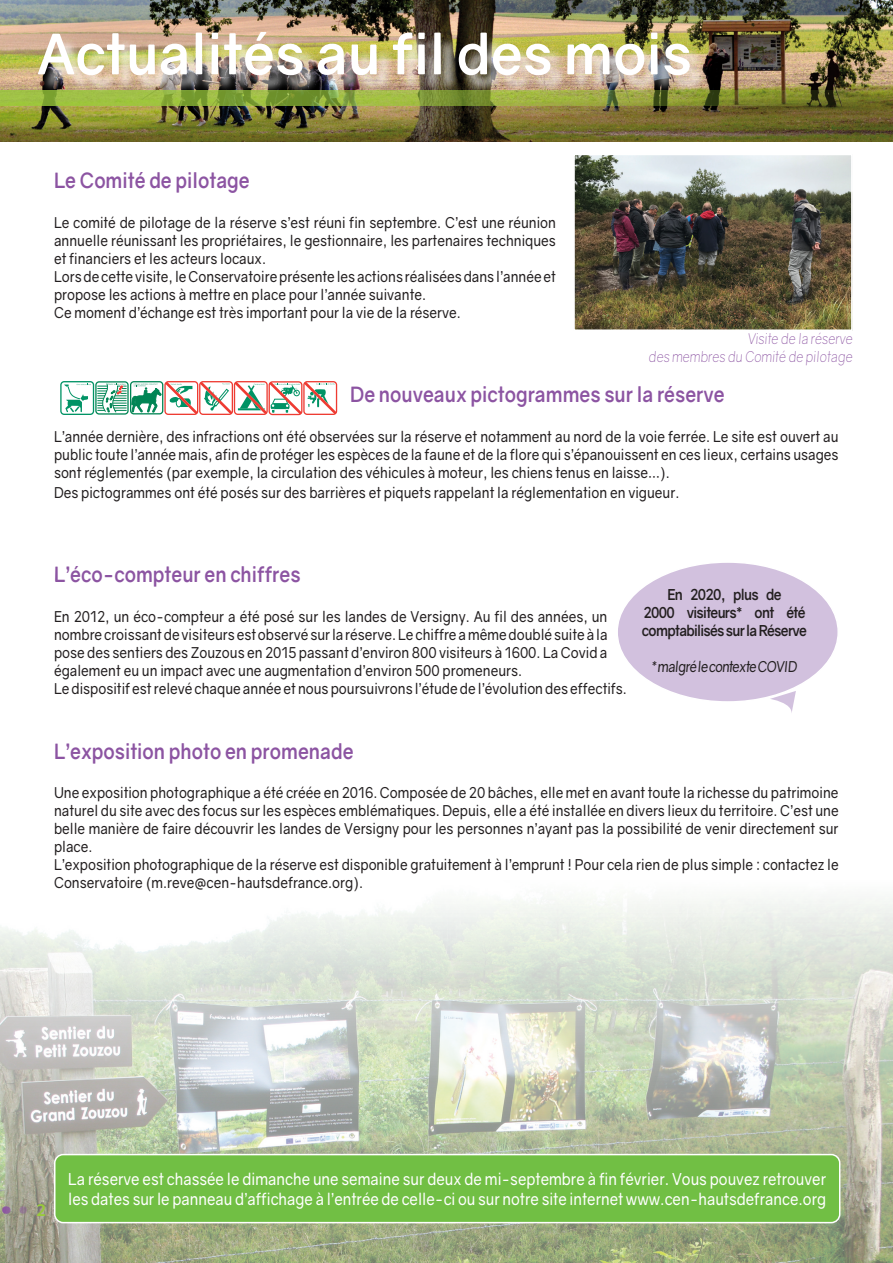
<style>
.page{position:relative;width:893px;height:1263px;background:#fff}
.page>*{position:absolute;margin:0;border:0;box-sizing:border-box;transform-origin:0 0}
.t1{font:700 55.5px "Gravity";color:#fff}
.t2{font:700 21px "Gravity";color:#8c54a2;scale:.9 1}
.t3{font:600 18px "Myriad Pro";color:#99ca3b}
.t4{font:16.5px/19.8px "Gravity";color:#fff;scale:.9 1}
.t5{font:15px/18px "Gravity";color:#231f20;text-align:justify;scale:.9 1}
.t6{font:700 15px/18px "Gravity";letter-spacing:-.05em;color:#231f20;text-align:center;scale:.9 1}
.t7{font:italic 300 15px "Gravity";color:#8c54a2;scale:.9 1}
.t8{font:italic 15px "Gravity";letter-spacing:-.05em;color:#231f20;scale:.9 1}
</style>
<div class="page">
<img style="left:0;top:899px;width:893px;height:364px">
<img style="left:576px;top:156px;width:274px;height:172px">
<div style="left:573px;top:153px;width:280px;height:178px;border:2px solid #fff"></div>
<svg style="left:23px;top:1206px;width:9px;height:8px"></svg>
<img style="left:0;top:0;width:893px;height:142px">
<svg style="left:0;top:91px;width:893px;height:15px;background:#859b36"></svg>
<div style="left:41px;top:35px;width:667px;height:59px;background:#fff;opacity:.75"></div>
<div style="left:60px;top:381px;width:34px;height:34px;border:1px solid #009365;border-radius:3px"></div>
<svg style="left:64px;top:384px;width:27px;height:29px"></svg>
<svg style="left:96px;top:382px;width:32px;height:32px"></svg>
<div style="left:95px;top:381px;width:34px;height:34px;border:1px solid #008554;border-radius:3px"></div>
<svg style="left:98px;top:381px;width:239px;height:34px"></svg>
<div style="left:617px;top:562px;width:221px;height:140px;background:#d2c1de;border-radius:50%"></div>
<svg style="left:770px;top:691px;width:26px;height:22px"></svg>
<div style="left:55px;top:1154px;width:785px;height:68px;background:#71bf44;border-radius:9px"></div>
<div style="left:54px;top:1154px;width:786px;height:69px;border:2px solid #fff;border-radius:9px"></div>
<p class="t1" style="left:37px;top:20px;width:657px">Actualités au fil des mois</p>
<p class="t2" style="left:54px;top:167px;width:219px">Le Comité de pilotage</p>
<p class="t5" style="left:54px;top:213px;width:559px">Le comité de pilotage de la réserve s’est réuni fin septembre. C’est une réunion annuelle réunissant les propriétaires, le gestionnaire, les partenaires techniques et financiers et les acteurs locaux.</p>
<p class="t5" style="left:54px;top:267px;width:559px">Lors de cette visite, le Conservatoire présente les actions réalisées dans l’année et propose les actions à mettre en place pour l’année suivante.</p>
<p class="t5" style="left:54px;top:303px;width:454px">Ce moment d’échange est très important pour la vie de la réserve.</p>
<p class="t7" style="left:748px;top:330px;width:118px">Visite de la réserve</p>
<p class="t7" style="left:649px;top:348px;width:228px">des membres du Comité de pilotage</p>
<p class="t2" style="left:350px;top:381px;width:418px">De nouveaux pictogrammes sur la réserve</p>
<p class="t5" style="left:54px;top:427px;width:873px">L’année dernière, des infractions ont été observées sur la réserve et notamment au nord de la voie ferrée. Le site est ouvert au public toute l’année mais, afin de protéger les espèces de la faune et de la flore qui s’épanouissent en ces lieux, certains usages sont réglementés (par exemple, la circulation des véhicules à moteur, les chiens tenus en laisse…).</p>
<p class="t5" style="left:54px;top:483px;width:696px">Des pictogrammes ont été posés sur des barrières et piquets rappelant la réglementation en vigueur.</p>
<p class="t2" style="left:54px;top:561px;width:275px">L’éco-compteur en chiffres</p>
<p class="t5" style="left:54px;top:607px;width:617px">En 2012, un éco-compteur a été posé sur les landes de Versigny. Au fil des années, un nombre croissant de visiteurs est observé sur la réserve. Le chiffre a même doublé suite à la pose des sentiers des Zouzous en 2015 passant d’environ 800 visiteurs à 1600. La Covid a également eu un impact avec une augmentation d’environ 500 promeneurs.</p>
<p class="t5" style="left:54px;top:679px;width:638px">Le dispositif est relevé chaque année et nous poursuivrons l’étude de l’évolution des effectifs.</p>
<p class="t7" style="left:54px;top:566px;width:6px">I</p>
<p class="t6" style="left:642px;top:585px;width:185px">En 2020, plus de<br>2000 visiteurs* ont été comptabilisés sur la Réserve</p>
<p class="t8" style="left:651px;top:657px;width:164px">* malgré le contexte COVID</p>
<p class="t2" style="left:54px;top:738px;width:334px">L’exposition photo en promenade</p>
<p class="t5" style="left:54px;top:784px;width:873px">Une exposition photographique a été créée en 2016. Composée de 20 bâches, elle met en avant toute la richesse du patrimoine naturel du site avec des focus sur les espèces emblématiques. Depuis, elle a été installée en divers lieux du territoire. C’est une belle manière de faire découvrir les landes de Versigny pour les personnes n’ayant pas la possibilité de venir directement sur place.</p>
<p class="t5" style="left:54px;top:856px;width:873px">L’exposition photographique de la réserve est disponible gratuitement à l’emprunt ! Pour cela rien de plus simple : contactez le<br>Conservatoire (m.reve@cen-hautsdefrance.org).</p>
<p class="t3" style="left:37px;top:1198px;width:11px">2</p>
<p class="t4" style="left:68px;top:1169px;width:844px">La réserve est chassée le dimanche une semaine sur deux de mi-septembre à fin février. Vous pouvez retrouver les dates sur le panneau d’affichage à l’entrée de celle-ci ou sur notre site internet www.cen-hautsdefrance.org</p>
</div>
